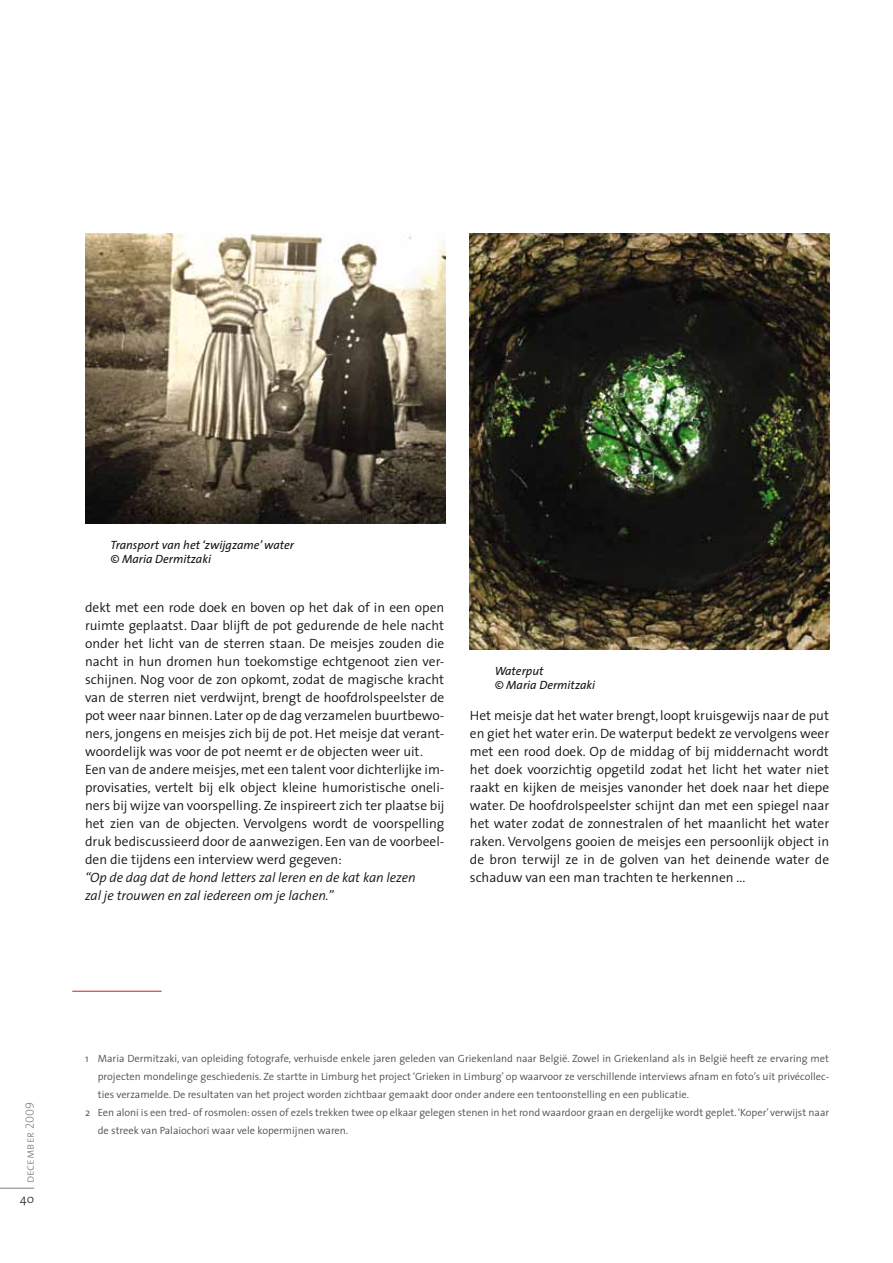
<style>
.page{position:relative;width:893px;height:1263px;background:#fff}
.page>*{position:absolute;margin:0;border:0;box-sizing:border-box;transform-origin:0 0}
.t1{font:300 13.5px/18px "The Sans";color:#141415}
.t2{font:italic 300 13.5px/18px "The Sans";letter-spacing:-.005em;color:#141415}
.t3{font:italic 12px/14.4px "The Sans";color:#141415}
.t4{font:12px "The Sans Light Caps";color:#818281}
.t5{font:300 12px "The Sans";color:#141415}
.t6{font:300 10.5px "The Sans";color:#4e4e4d}
</style>
<div class="page">
<img style="left:85px;top:234px;width:360px;height:289px">
<img style="left:469px;top:234px;width:360px;height:415px">
<hr style="left:72px;top:991px;width:90px;height:1px;background:#c92112">
<hr style="left:0;top:1188px;width:34px;height:1px;background:#818281">
<p class="t3" style="left:111px;top:537px;width:185px">Transport van het ‘zwijgzame’ water © Maria Dermitzaki</p>
<p class="t1" style="left:85px;top:598px;width:361px">dekt met een rode doek en boven op het dak of in een open ruimte geplaatst. Daar blijft de pot gedurende de hele nacht onder het licht van de sterren staan. De meisjes zouden die nacht in hun dromen hun toekomstige echtgenoot zien ver&shy;schijnen. Nog voor de zon opkomt, zodat de magische kracht van de sterren niet verdwijnt, brengt de hoofdrolspeelster de pot weer naar binnen. Later op de dag verzamelen buurtbewo&shy;ners, jongens en meisjes zich bij de pot. Het meisje dat verant&shy;woordelijk was voor de pot neemt er de objecten weer uit.<br>Een van de andere meisjes, met een talent voor dichterlijke im&shy;provisaties, vertelt bij elk object kleine humoristische oneli&shy;ners bij wijze van voorspelling. Ze inspireert zich ter plaatse bij het zien van de objecten. Vervolgens wordt de voorspelling druk bediscussieerd door de aanwezigen. Een van de voorbeel&shy;den die tijdens een interview werd gegeven:</p>
<p class="t2" style="left:85px;top:868px;width:332px">“Op de dag dat de hond letters zal leren en de kat kan lezen zal je trouwen en zal iedereen om je lachen.”</p>
<p class="t3" style="left:495px;top:663px;width:102px">Waterput<br>© Maria Dermitzaki</p>
<p class="t1" style="left:470px;top:706px;width:361px;text-align:justify">Het meisje dat het water brengt, loopt kruisgewijs naar de put en giet het water erin. De waterput bedekt ze vervolgens weer met een rood doek. Op de middag of bij middernacht wordt het doek voorzichtig opgetild zodat het licht het water niet raakt en kijken de meisjes vanonder het doek naar het diepe water. De hoofdrolspeelster schijnt dan met een spiegel naar het water zodat de zonnestralen of het maanlicht het water raken. Vervolgens gooien de meisjes een persoonlijk object in de bron terwijl ze in de golven van het deinende water de schaduw van een man trachten te herkennen ...</p>
<p class="t4" style="left:20px;top:1183px;width:82px;rotate:-90deg">december 2009</p>
<p class="t5" style="left:20px;top:1189px;width:15px">40</p>
<p class="t6" style="left:85px;top:1050px;width:745px">1 Maria Dermitzaki, van opleiding fotografe, verhuisde enkele jaren geleden van Griekenland naar België. Zowel in Griekenland als in België heeft ze ervaring met</p>
<p class="t6" style="left:98px;top:1068px;width:733px">projecten mondelinge geschiedenis. Ze startte in Limburg het project ‘Grieken in Limburg’ op waarvoor ze verschillende interviews afnam en foto’s uit privécollec-</p>
<p class="t6" style="left:98px;top:1086px;width:593px">ties verzamelde. De resultaten van het project worden zichtbaar gemaakt door onder andere een tentoonstelling en een publicatie.</p>
<p class="t6" style="left:85px;top:1104px;width:746px">2 Een aloni is een tred- of rosmolen: ossen of ezels trekken twee op elkaar gelegen stenen in het rond waardoor graan en dergelijke wordt geplet. ‘Koper’ verwijst naar</p>
<p class="t6" style="left:98px;top:1122px;width:252px">de streek van Palaiochori waar vele kopermijnen waren.</p>
</div>
